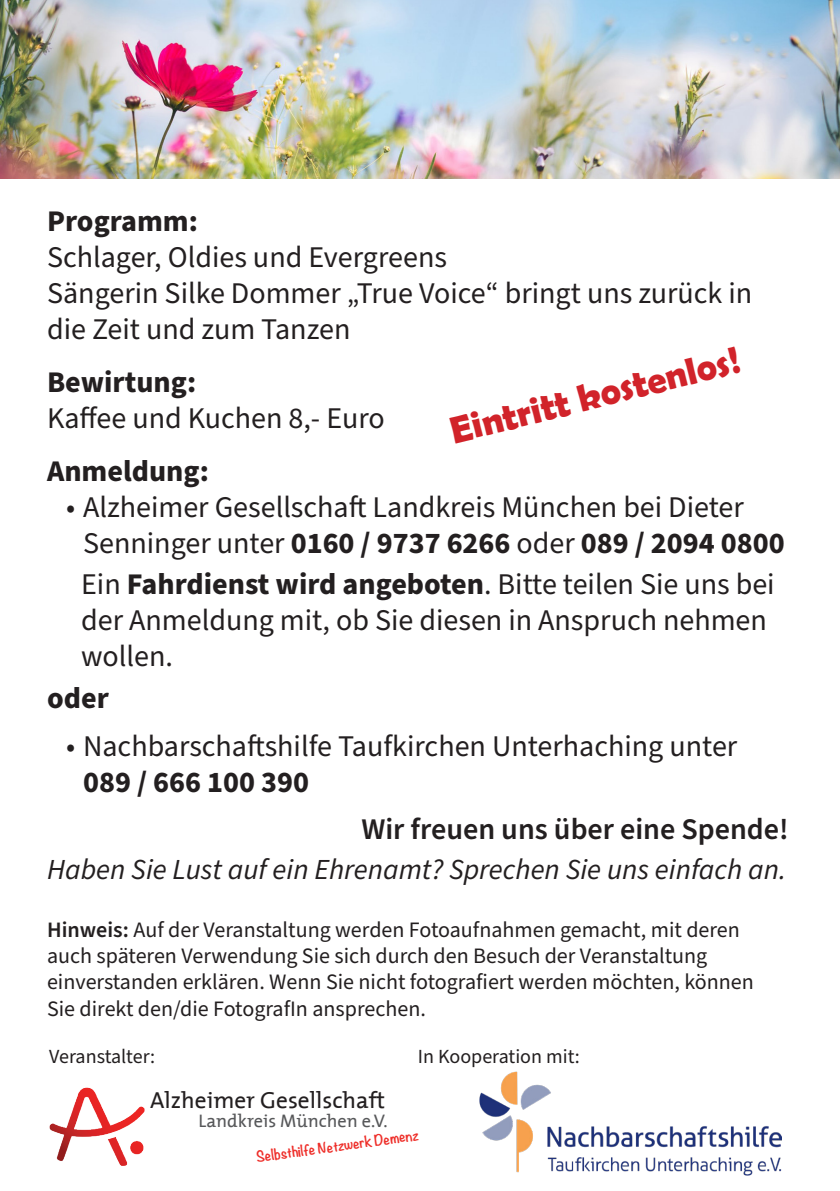
<style>
.page{position:relative;width:840px;height:1191px;background:#fff}
.page>*{position:absolute;margin:0;border:0;box-sizing:border-box;transform-origin:0 0}
.t1{font:700 38px "Berlin Sans FB Demi";color:#d1232a}
.t2{font:30px/36px "Source Sans Pro";color:#231f20}
.t3{font:700 30px "Source Sans Pro";color:#231f20}
.t4{font:600 30px "Source Sans Pro";color:#231f20}
.t5{font:italic 29px "Source Sans Pro";color:#231f20}
.t6{font:23.4px "The Mix";color:#231f20}
.t7{font:22px/26.4px "Source Sans Pro";color:#231f20}
.t8{font:20px "Source Sans Pro";color:#231f20}
.t9{font:18.4px "The Mix";color:#57585a}
.t10{font:700 13.4px "Noteworthy";color:#ee2f2a}
.s1{font-weight:700}
.s2{font-weight:600}
</style>
<div class="page">
<img style="left:0;top:0;width:839px;height:179px">
<img style="left:49px;top:1087px;width:95px;height:78px">
<img style="left:479px;top:1071px;width:301px;height:104px">
<p class="t3" style="left:47px;top:200px;width:152px">Programm:</p>
<p class="t2" style="left:47px;top:240px;width:401px">Schlager, Oldies und Evergreens</p>
<p class="t2" style="left:47px;top:276px;width:706px">Sängerin Silke Dommer „True Voice“ bringt uns zurück in die Zeit und zum Tanzen</p>
<p class="t3" style="left:47px;top:361px;width:151px">Bewirtung:</p>
<p class="t2" style="left:47px;top:401px;width:339px">Kaffee und Kuchen 8,- Euro</p>
<p class="t3" style="left:47px;top:450px;width:163px">Anmeldung:</p>
<p class="t2" style="left:83px;top:490px;width:702px;text-indent:-17px">• Alzheimer Gesellschaft Landkreis München bei Dieter<br>Senninger unter <span class="s1">0160 / 9737 6266</span> oder <span class="s1">089 / 2094 0800</span></p>
<p class="t2" style="left:81px;top:567px;width:694px">Ein <span class="s1">Fahrdienst wird angeboten</span>. Bitte teilen Sie uns bei der Anmeldung mit, ob Sie diesen in Anspruch nehmen wollen.</p>
<p class="t3" style="left:47px;top:678px;width:63px">oder</p>
<p class="t2" style="left:83px;top:728px;width:655px;text-indent:-17px">• Nachbarschaftshilfe Taufkirchen Unterhaching unter<br><span class="s1">089 / 666 100 390</span></p>
<p class="t4" style="left:361px;top:809px;width:428px">Wir freuen uns über eine Spende!</p>
<p class="t5" style="left:47px;top:850px;width:740px">Haben Sie Lust auf ein Ehrenamt? Sprechen Sie uns einfach an.</p>
<p class="t7" style="left:47px;top:916px;width:708px"><span class="s2">Hinweis:</span> Auf der Veranstaltung werden Fotoaufnahmen gemacht, mit deren auch späteren Verwendung Sie sich durch den Besuch der Veranstaltung einverstanden erklären. Wenn Sie nicht fotografiert werden möchten, können Sie direkt den/die FotografIn ansprechen.</p>
<p class="t1" style="left:445px;top:409px;width:298px;rotate:-14deg">Eintritt kostenlos!</p>
<p class="t8" style="left:49px;top:1042px;width:107px">Veranstalter:</p>
<p class="t6" style="left:150px;top:1081px;width:236px">Alzheimer Gesellschaft</p>
<p class="t9" style="left:198px;top:1105px;width:190px">Landkreis München e.V.</p>
<p class="t10" style="left:254px;top:1145px;width:165px;rotate:-8deg">Selbsthilfe Netzwerk Demenz</p>
<p class="t8" style="left:417px;top:1042px;width:163px">In Kooperation mit:</p>
</div>
